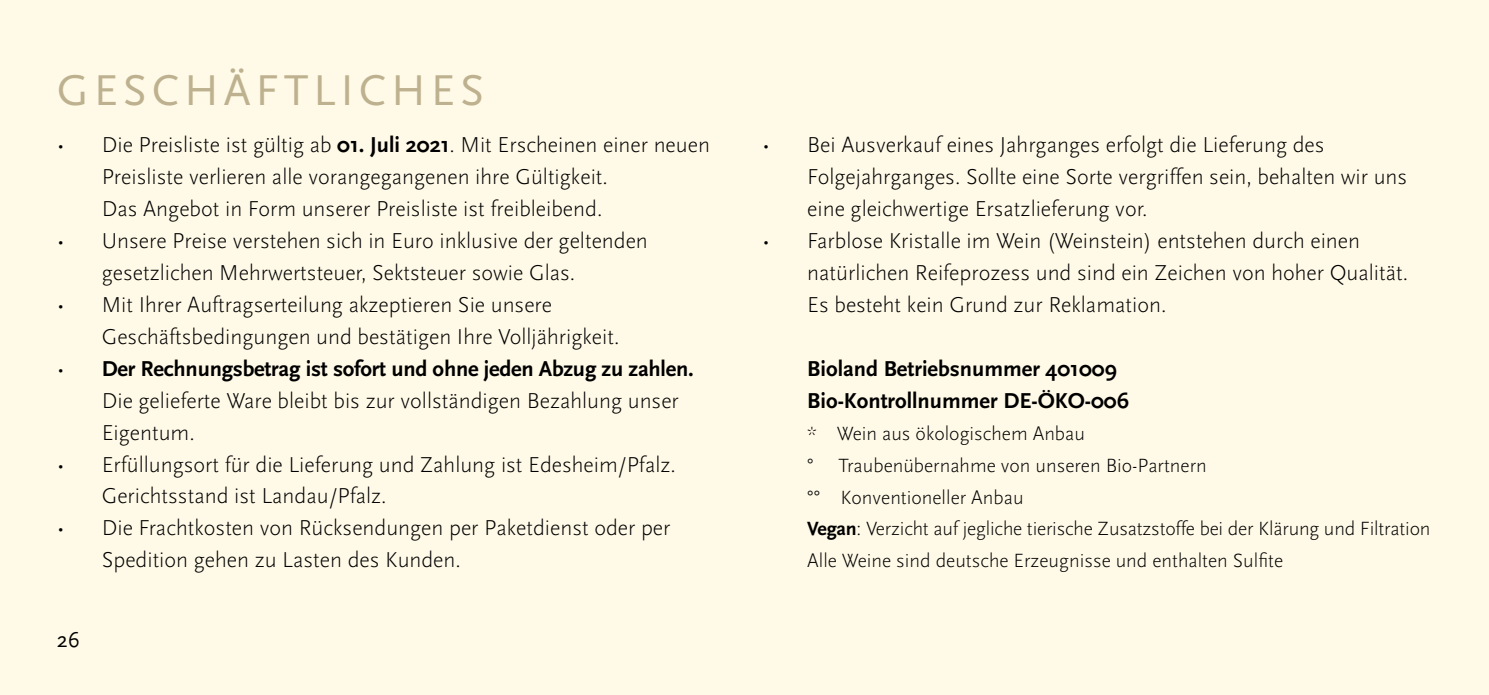
<style>
.page{position:relative;width:1489px;height:695px;background:#fff}
.page>*{position:absolute;margin:0;border:0;box-sizing:border-box;transform-origin:0 0}
.t1{font:45px "Scala Sans Pro";letter-spacing:.11em;color:#beb18f}
.t2{font:300 22.5px/32px "Scala Sans Pro";color:#000}
.t3{font:700 22.5px/32px "Scala Sans Pro";color:#000}
.t4{font:22.5px "Scala Sans Pro";color:#000}
.t5{font:300 20px/32px "Scala Sans Pro";color:#000}
.s1{font-weight:700}
</style>
<div class="page">
<div style="left:0;top:0;width:1488px;height:694px;background:#fffae7"></div>
<h1 class="t1" style="left:57px;top:64px;width:424px">GESCHÄFTLICHES</h1>
<p class="t2" style="left:102px;top:129px;width:609px;text-indent:-45px">• Die Preisliste ist gültig ab <span class="s1">01. Juli 2021</span>. Mit Erscheinen einer neuen<br>Preisliste verlieren alle vorangegangenen ihre Gültigkeit.<br>Das Angebot in Form unserer Preisliste ist freibleibend.</p>
<p class="t2" style="left:102px;top:225px;width:547px;text-indent:-45px">• Unsere Preise verstehen sich in Euro inklusive der geltenden gesetzlichen Mehrwertsteuer, Sektsteuer sowie Glas.</p>
<p class="t2" style="left:102px;top:289px;width:519px;text-indent:-45px">• Mit Ihrer Auftragserteilung akzeptieren Sie unsere<br>Geschäftsbedingungen und bestätigen Ihre Volljährigkeit.</p>
<p class="t2" style="left:102px;top:352px;width:593px;text-indent:-45px">• <span class="s1">Der Rechnungsbetrag ist sofort und ohne jeden Abzug zu zahlen.<br></span>Die gelieferte Ware bleibt bis zur vollständigen Bezahlung unser<br>Eigentum.</p>
<p class="t2" style="left:102px;top:448px;width:575px;text-indent:-45px">• Erfüllungsort für die Lieferung und Zahlung ist Edesheim/Pfalz.<br>Gerichtsstand ist Landau/Pfalz.</p>
<p class="t2" style="left:102px;top:512px;width:570px;text-indent:-45px">• Die Frachtkosten von Rücksendungen per Paketdienst oder per<br>Spedition gehen zu Lasten des Kunden.</p>
<p class="t4" style="left:57px;top:626px;width:25px">26</p>
<p class="t2" style="left:807px;top:129px;width:601px;text-indent:-45px">• Bei Ausverkauf eines Jahrganges erfolgt die Lieferung des<br>Folgejahrganges. Sollte eine Sorte vergriffen sein, behalten wir uns eine gleichwertige Ersatzlieferung vor.</p>
<p class="t2" style="left:807px;top:225px;width:602px;text-indent:-45px">• Farblose Kristalle im Wein (Weinstein) entstehen durch einen natürlichen Reifeprozess und sind ein Zeichen von hoher Qualität.<br>Es besteht kein Grund zur Reklamation.</p>
<p class="t3" style="left:807px;top:352px;width:323px">Bioland Betriebsnummer 401009<br>Bio-Kontrollnummer DE-ÖKO-006</p>
<p class="t5" style="left:807px;top:417px;width:279px">* Wein aus ökologischem Anbau °</p>
<p class="t5" style="left:807px;top:449px;width:624px;text-indent:31px">Traubenübernahme von unseren Bio-Partnern<br>°° Konventioneller Anbau<br><span class="s1">Vegan</span>: Verzicht auf jegliche tierische Zusatzstoffe bei der Klärung und Filtration Alle Weine sind deutsche Erzeugnisse und enthalten Sulfite</p>
</div>
